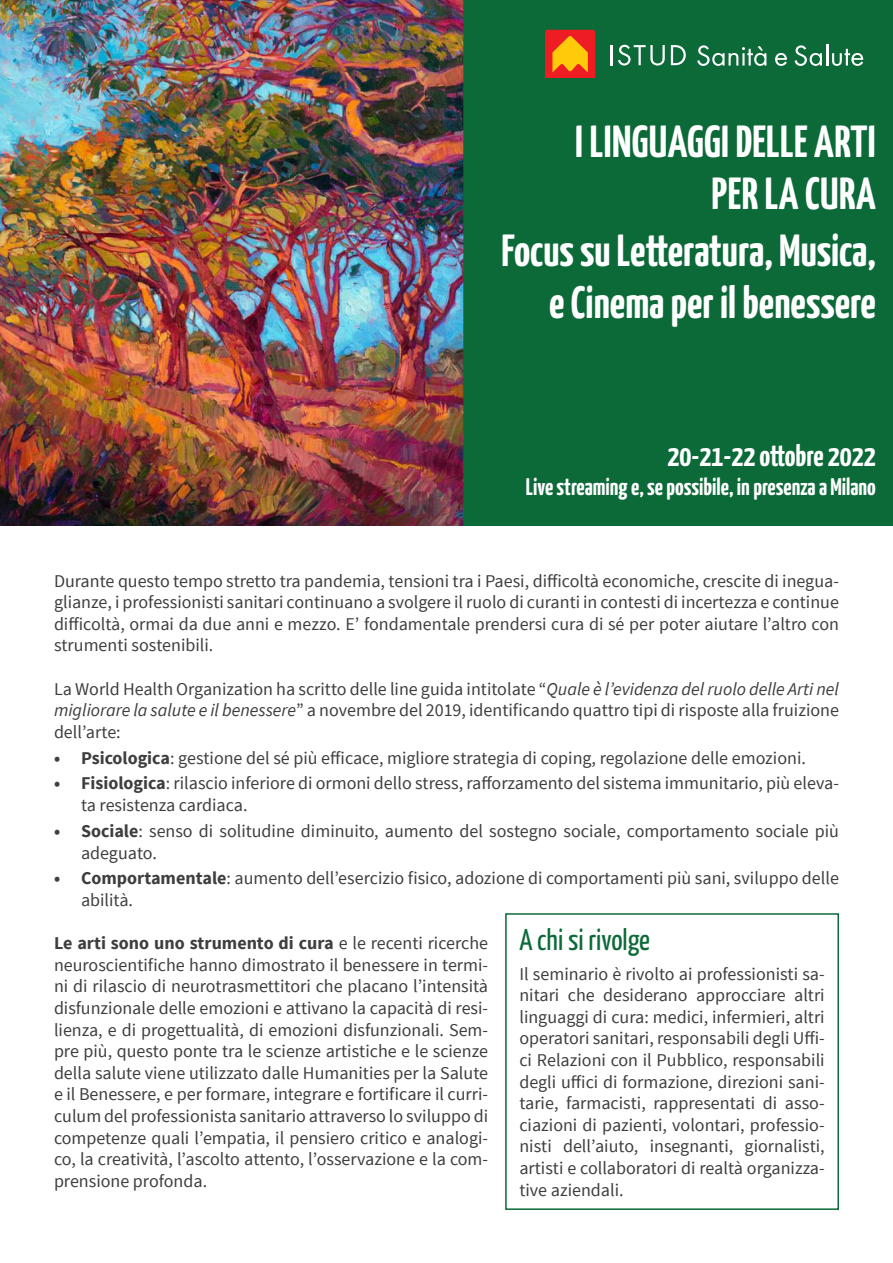
<style>
.page{position:relative;width:893px;height:1263px;background:#fff}
.page>*{position:absolute;margin:0;border:0;box-sizing:border-box;transform-origin:0 0}
.Titolo_interno{font:700 45px/52.5px "Yanone Kaffeesatz";color:#fff;text-align:right}
.Titolo_interno-2{font:700 30px "Yanone Kaffeesatz";color:#fff}
.Stile_di_paragrafo_2{font:30px "Yanone Kaffeesatz";color:#0c6a38}
.Titolo_interno-3{font:700 24px "Yanone Kaffeesatz";color:#fff}
.t1{font:18px/21.6px "Source Sans Pro";color:#3e3e3f;text-align:justify}
.s1{font-style:italic}
.s2{font-weight:700}
</style>
<div class="page">
<img style="left:0;top:0;width:463px;height:525px">
<div style="left:463px;top:0;width:430px;height:525px;background:#0c6a38"></div>
<hr style="left:610px;top:45px;width:2px;height:20px;background:#fff">
<svg style="left:618px;top:45px;width:47px;height:21px"></svg>
<svg style="left:671px;top:45px;width:15px;height:20px"></svg>
<svg style="left:545px;top:30px;width:50px;height:48px"></svg>
<svg style="left:697px;top:45px;width:69px;height:21px"></svg>
<svg style="left:775px;top:53px;width:12px;height:13px"></svg>
<svg style="left:794px;top:45px;width:28px;height:21px"></svg>
<hr style="left:826px;top:44px;width:2px;height:22px;background:#fff">
<svg style="left:832px;top:49px;width:31px;height:17px"></svg>
<div style="left:505px;top:913px;width:334px;height:297px;border:2px solid #0c6a38"></div>
<p class="Titolo_interno" style="left:575px;top:114px;width:302px">I LINGUAGGI DELLE ARTI<br>PER LA CURA</p>
<p class="Titolo_interno" style="left:502px;top:223px;width:376px">Focus su Letteratura, Musica, e Cinema per il benessere</p>
<p class="Titolo_interno-2" style="left:667px;top:438px;width:210px">20-21-22 ottobre 2022</p>
<p class="Titolo_interno-3" style="left:526px;top:472px;width:351px">Live streaming e, se possibile, in presenza a Milano</p>
<p class="t1" style="left:54px;top:570px;width:786px">Durante questo tempo stretto tra pandemia, tensioni tra i Paesi, difficoltà economiche, crescite di inegua&shy;glianze, i professionisti sanitari continuano a svolgere il ruolo di curanti in contesti di incertezza e continue difficoltà, ormai da due anni e mezzo. E’ fondamentale prendersi cura di sé per poter aiutare l’altro con strumenti sostenibili.</p>
<p class="t1" style="left:54px;top:678px;width:786px">La World Health Organization ha scritto delle line guida intitolate “<span class="s1">Quale è l’evidenza del ruolo delle Arti nel migliorare la salute e il benessere</span>” a novembre del 2019, identificando quattro tipi di risposte alla fruizione dell’arte:</p>
<p class="t1" style="left:54px;top:747px;width:753px"><span class="s2">• Psicologica</span>: gestione del sé più efficace, migliore strategia di coping, regolazione delle emozioni.</p>
<p class="t1" style="left:81px;top:773px;width:759px;text-indent:-27px"><span class="s2">• Fisiologica</span>: rilascio inferiore di ormoni dello stress, rafforzamento del sistema immunitario, più eleva&shy;ta resistenza cardiaca.</p>
<p class="t1" style="left:81px;top:820px;width:759px;text-indent:-27px"><span class="s2">• Sociale</span>: senso di solitudine diminuito, aumento del sostegno sociale, comportamento sociale più adeguato.</p>
<p class="t1" style="left:81px;top:868px;width:759px;text-indent:-27px"><span class="s2">• Comportamentale</span>: aumento dell’esercizio fisico, adozione di comportamenti più sani, sviluppo delle abilità.</p>
<p class="t1" style="left:54px;top:933px;width:436px"><span class="s2">Le arti sono uno strumento di cura</span> e le recenti ricerche neuroscientifiche hanno dimostrato il benessere in termi&shy;ni di rilascio di neurotrasmettitori che placano l’intensità disfunzionale delle emozioni e attivano la capacità di resi&shy;lienza, e di progettualità, di emozioni disfunzionali. Sem&shy;pre più, questo ponte tra le scienze artistiche e le scienze della salute viene utilizzato dalle Humanities per la Salute e il Benessere, e per formare, integrare e fortificare il curri&shy;culum del professionista sanitario attraverso lo sviluppo di competenze quali l’empatia, il pensiero critico e analogi&shy;co, la creatività, l’ascolto attento, l’osservazione e la com&shy;prensione profonda.</p>
<p class="Stile_di_paragrafo_2" style="left:519px;top:921px;width:132px">A chi si rivolge</p>
<p class="t1" style="left:519px;top:963px;width:307px">Il seminario è rivolto ai professionisti sa&shy;nitari che desiderano approcciare altri linguaggi di cura: medici, infermieri, altri operatori sanitari, responsabili degli Uffi&shy;ci Relazioni con il Pubblico, responsabili degli uffici di formazione, direzioni sani&shy;tarie, farmacisti, rappresentati di asso&shy;ciazioni di pazienti, volontari, professio&shy;nisti dell’aiuto, insegnanti, giornalisti, artisti e collaboratori di realtà organizza&shy;tive aziendali.</p>
</div>
